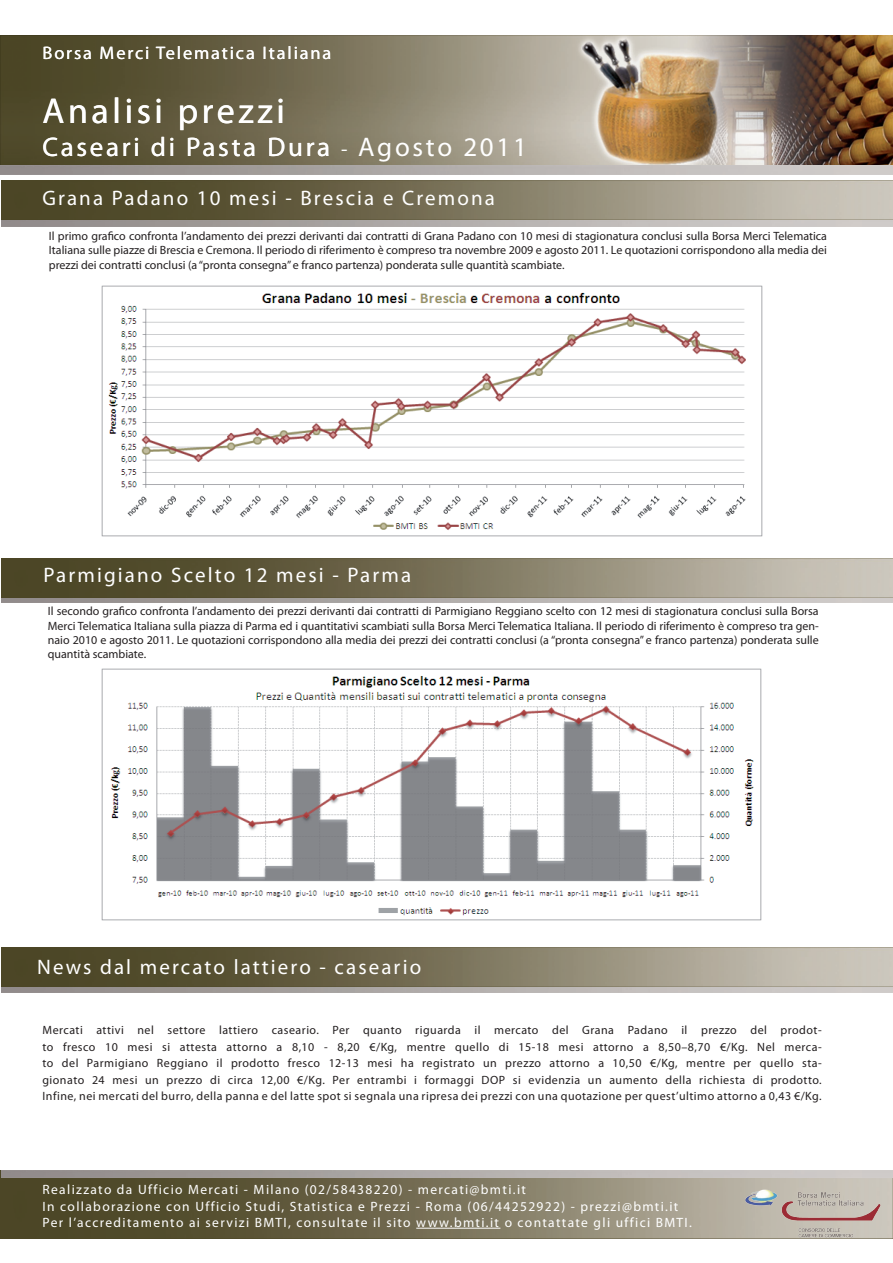
<style>
.page{position:relative;width:893px;height:1263px;background:#fff}
.page>*{position:absolute;margin:0;border:0;box-sizing:border-box;transform-origin:0 0}
.t1{font:36px "Myriad Pro";letter-spacing:.1em;color:#fff}
.t2{font:27px "Myriad Pro";letter-spacing:.1em;color:#fff}
.t3{font:21px "Myriad Pro";letter-spacing:.1em;color:#fff}
.t4{font:18.15px "Myriad Pro";letter-spacing:.1em;color:#fff}
.t5{font:13.5px/16.2px "Myriad Pro";letter-spacing:.1em;color:#fff}
.t6{font:12px/14.4px "Myriad Pro";color:#231f20;text-align:justify}
.s1{font-size:21px}
</style>
<div class="page">
<img style="left:0;top:35px;width:893px;height:139px">
<img style="left:1px;top:947px;width:892px;height:45px">
<img style="left:1px;top:181px;width:892px;height:46px">
<img style="left:1px;top:558px;width:892px;height:45px">
<img style="left:101px;top:286px;width:662px;height:250px">
<img style="left:0;top:1170px;width:893px;height:68px">
<hr style="left:416px;top:1228px;width:84px;height:1px;background:#fff">
<img style="left:740px;top:1183px;width:146px;height:56px">
<img style="left:1px;top:1170px;width:892px;height:7px">
<img style="left:101px;top:668px;width:661px;height:253px">
<h3 class="t4" style="left:43px;top:41px;width:290px">Borsa Merci Telematica Italiana</h3>
<h1 class="t1" style="left:43px;top:89px;width:244px">Analisi prezzi</h1>
<h2 class="t2" style="left:43px;top:130px;width:486px">Caseari di Pasta Dura <span class="s1">-</span> Agosto 2011</h2>
<h3 class="t3" style="left:43px;top:185px;width:454px">Grana Padano 10 mesi - Brescia e Cremona</h3>
<p class="t6" style="left:49px;top:228px;width:780px">Il primo grafico confronta l’andamento dei prezzi derivanti dai contratti di Grana Padano con 10 mesi di stagionatura conclusi sulla Borsa Merci Telematica Italiana sulle piazze di Brescia e Cremona. Il periodo di riferimento è compreso tra novembre 2009 e agosto 2011. Le quotazioni corrispondono alla media dei prezzi dei contratti conclusi (a “pronta consegna” e franco partenza) ponderata sulle quantità scambiate.</p>
<h3 class="t3" style="left:44px;top:562px;width:369px">Parmigiano Scelto 12 mesi - Parma</h3>
<p class="t6" style="left:48px;top:604px;width:772px">Il secondo grafico confronta l’andamento dei prezzi derivanti dai contratti di Parmigiano Reggiano scelto con 12 mesi di stagionatura conclusi sulla Borsa Merci Telematica Italiana sulla piazza di Parma ed i quantitativi scambiati sulla Borsa Merci Telematica Italiana. Il periodo di riferimento è compreso tra gen&shy;naio 2010 e agosto 2011. Le quotazioni corrispondono alla media dei prezzi dei contratti conclusi (a “pronta consegna” e franco partenza) ponderata sulle quantità scambiate.</p>
<h3 class="t3" style="left:37px;top:954px;width:386px">News dal mercato lattiero - caseario</h3>
<p class="t6" style="left:43px;top:1022px;width:781px;line-height:16.5px">Mercati attivi nel settore lattiero caseario. Per quanto riguarda il mercato del Grana Padano il prezzo del prodot&shy;to fresco 10 mesi si attesta attorno a 8,10 - 8,20 €/Kg, mentre quello di 15-18 mesi attorno a 8,50–8,70 €/Kg. Nel merca&shy;to del Parmigiano Reggiano il prodotto fresco 12-13 mesi ha registrato un prezzo attorno a 10,50 €/Kg, mentre per quello sta&shy;gionato 24 mesi un prezzo di circa 12,00 €/Kg. Per entrambi i formaggi DOP si evidenzia un aumento della richiesta di prodotto.<br>Infine, nei mercati del burro, della panna e del latte spot si segnala una ripresa dei prezzi con una quotazione per quest’ultimo attorno a 0,43 €/Kg.</p>
<p class="t5" style="left:43px;top:1181px;width:651px">Realizzato da Ufficio Mercati - Milano (02/58438220) - mercati@bmti.it<br>In collaborazione con Ufficio Studi, Statistica e Prezzi - Roma (06/44252922) - prezzi@bmti.it<br>Per l’accreditamento ai servizi BMTI, consultate il sito www.bmti.it o contattate gli uffici BMTI.</p>
</div>
